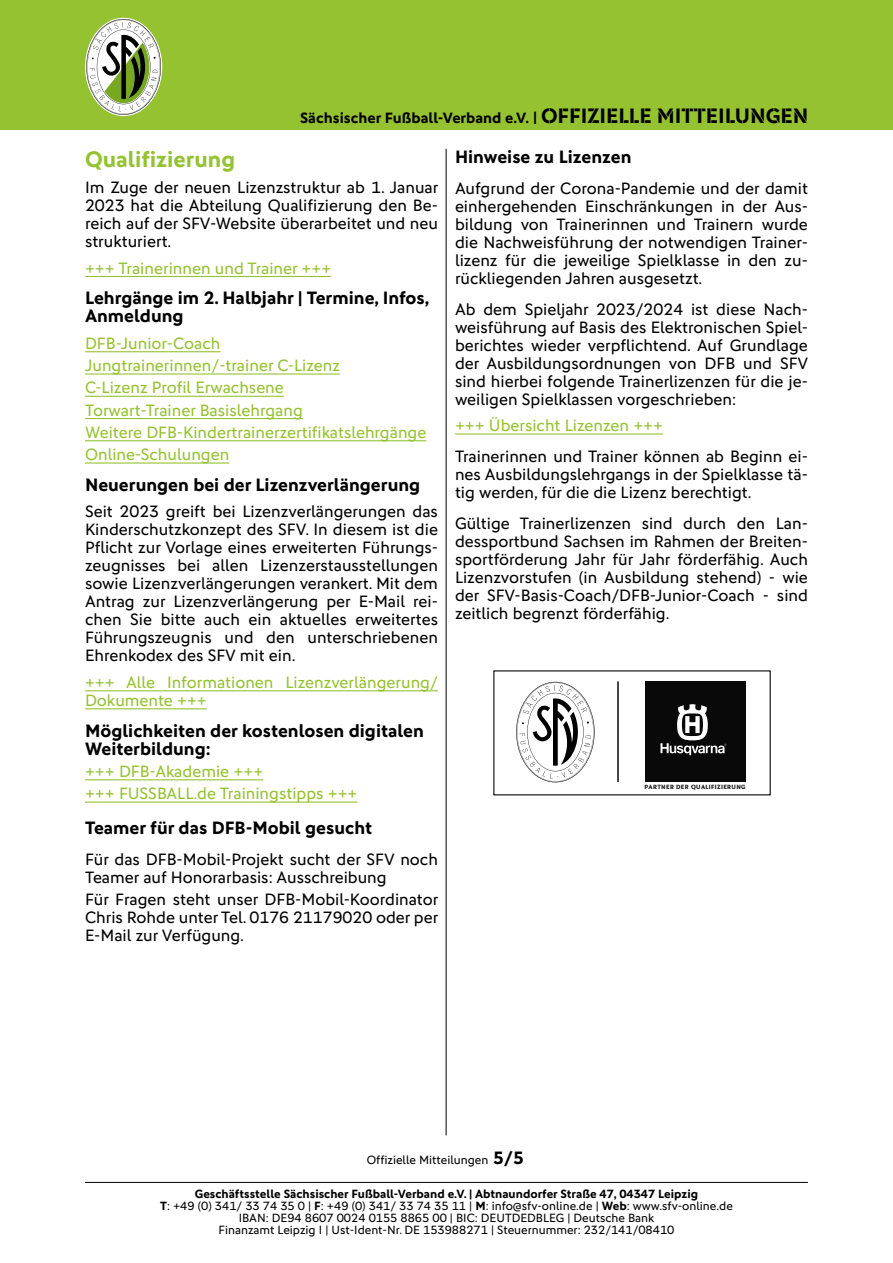
<style>
.page{position:relative;width:893px;height:1263px;background:#fff}
.page>*{position:absolute;margin:0;border:0;box-sizing:border-box;transform-origin:0 0}
.t1{font:700 22.5px "DFB Sans";color:#95c230}
.t2{font:700 18px/18px "DFB Sans";color:#000}
.t3{font:16.5px/18px "DFB Sans";color:#000;text-align:justify}
.t4{font:16.5px/22.2px "DFB Sans";color:#95c230}
.t5{font:700 15px "DFB Sans";color:#000}
.t6{font:12px/12px "DFB Sans";color:#000;text-align:center}
.t7{font:6.15px "DFB Stencil";letter-spacing:.055em;color:#000}
.s1{font-family:"DFB Stencil";font-weight:400}
.s2{font-family:"DFB Stencil";font-weight:400;font-size:21px}
.s3{font-weight:700;font-size:18px}
.s4{font-weight:700}
</style>
<div class="page">
<div style="left:0;top:0;width:893px;height:130px;background:#95c230"></div>
<svg style="left:86px;top:19px;width:75px;height:96px"></svg>
<hr style="left:85px;top:1182px;width:723px;height:1px;background:#000">
<hr style="left:85px;top:276px;width:246px;height:1px;background:#95c230">
<hr style="left:85px;top:351px;width:136px;height:1px;background:#95c230">
<hr style="left:85px;top:373px;width:255px;height:2px;background:#95c230">
<hr style="left:85px;top:396px;width:199px;height:1px;background:#95c230">
<hr style="left:85px;top:418px;width:218px;height:1px;background:#95c230">
<hr style="left:85px;top:440px;width:341px;height:1px;background:#95c230">
<hr style="left:85px;top:462px;width:144px;height:2px;background:#95c230">
<hr style="left:85px;top:690px;width:353px;height:1px;background:#95c230">
<hr style="left:85px;top:708px;width:122px;height:1px;background:#95c230">
<hr style="left:85px;top:779px;width:178px;height:1px;background:#95c230">
<hr style="left:85px;top:801px;width:272px;height:2px;background:#95c230">
<hr style="left:455px;top:433px;width:208px;height:1px;background:#95c230">
<hr style="left:446px;top:149px;width:1px;height:986px;background:#000">
<svg style="left:516px;top:682px;width:79px;height:100px"></svg>
<hr style="left:617px;top:681px;width:2px;height:101px;background:#000">
<div style="left:645px;top:681px;width:100px;height:101px;background:#090909"></div>
<svg style="left:660px;top:704px;width:66px;height:51px"></svg>
<p class="t5" style="left:300px;top:109px;width:510px">Sächsischer Fußball-Verband e.V. <span class="s1">|</span> <span class="s2">OFFIZIELLE MITTEILUNGEN</span></p>
<h1 class="t1" style="left:85px;top:145px;width:152px">Qualifizierung</h1>
<p class="t3" style="left:85px;top:178px;width:355px">Im Zuge der neuen Lizenzstruktur ab 1. Januar 2023 hat die Abteilung Qualifizierung den Be&shy;reich auf der SFV-Website überarbeitet und neu strukturiert.</p>
<p class="t4" style="left:85px;top:257px;width:248px">+++ Trainerinnen und Trainer +++</p>
<p class="t2" style="left:85px;top:289px;width:346px">Lehrgänge im 2. Halbjahr | Termine, Infos,<br>Anmeldung</p>
<p class="t4" style="left:85px;top:332px;width:343px">DFB-Junior-Coach<br>Jungtrainerinnen/-trainer C-Lizenz<br>C-Lizenz Profil Erwachsene<br>Torwart-Trainer Basislehrgang<br>Weitere DFB-Kindertrainerzertifikatslehrgänge<br>Online-Schulungen</p>
<p class="t2" style="left:85px;top:475px;width:337px">Neuerungen bei der Lizenzverlängerung</p>
<p class="t3" style="left:85px;top:502px;width:354px">Seit 2023 greift bei Lizenzverlängerungen das Kinderschutzkonzept des SFV. In diesem ist die Pflicht zur Vorlage eines erweiterten Führungs&shy;zeugnisses bei allen Lizenzerstausstellungen sowie Lizenzverlängerungen verankert. Mit dem Antrag zur Lizenzverlängerung per E-Mail rei&shy;chen Sie bitte auch ein aktuelles erweitertes Führungszeugnis und den unterschriebenen Ehrenkodex des SFV mit ein.</p>
<p class="t4" style="left:85px;top:673px;width:354px;line-height:18px">+++ Alle Informationen Lizenzverlängerung/<br>Dokumente +++</p>
<p class="t2" style="left:85px;top:721px;width:340px">Möglichkeiten der kostenlosen digitalen<br>Weiterbildung:</p>
<p class="t4" style="left:85px;top:760px;width:274px">+++ DFB-Akademie +++<br>+++ FUSSBALL.de Trainingstipps +++</p>
<p class="t2" style="left:85px;top:819px;width:289px">Teamer für das DFB-Mobil gesucht</p>
<p class="t3" style="left:85px;top:850px;width:354px">Für das DFB-Mobil-Projekt sucht der SFV noch<br>Teamer auf Honorarbasis: Ausschreibung</p>
<p class="t3" style="left:85px;top:890px;width:355px">Für Fragen steht unser DFB-Mobil-Koordinator Chris Rohde unter Tel. 0176 21179020 oder per E-Mail zur Verfügung.</p>
<p class="t2" style="left:455px;top:147px;width:178px">Hinweise zu Lizenzen</p>
<p class="t3" style="left:455px;top:179px;width:354px">Aufgrund der Corona-Pandemie und der damit einhergehenden Einschränkungen in der Aus&shy;bildung von Trainerinnen und Trainern wurde die Nachweisführung der notwendigen Trainer&shy;lizenz für die jeweilige Spielklasse in den zu&shy;rückliegenden Jahren ausgesetzt.</p>
<p class="t3" style="left:455px;top:300px;width:355px">Ab dem Spieljahr 2023/2024 ist diese Nach&shy;weisführung auf Basis des Elektronischen Spiel&shy;berichtes wieder verpflichtend. Auf Grundlage der Ausbildungsordnungen von DFB und SFV sind hierbei folgende Trainerlizenzen für die je&shy;weiligen Spielklassen vorgeschrieben:</p>
<p class="t4" style="left:455px;top:414px;width:210px">+++ Übersicht Lizenzen +++</p>
<p class="t3" style="left:455px;top:447px;width:354px">Trainerinnen und Trainer können ab Beginn ei&shy;nes Ausbildungslehrgangs in der Spielklasse tä&shy;tig werden, für die die Lizenz berechtigt.</p>
<p class="t3" style="left:455px;top:514px;width:354px">Gültige Trainerlizenzen sind durch den Lan&shy;dessportbund Sachsen im Rahmen der Breiten&shy;sportförderung Jahr für Jahr förderfähig. Auch Lizenzvorstufen (in Ausbildung stehend) - wie der SFV-Basis-Coach/DFB-Junior-Coach - sind zeitlich begrenzt förderfähig.</p>
<p class="t7" style="left:644px;top:784px;width:103px">PARTNER DER QUALIFIZIERUNG</p>
<p class="t6" style="left:367px;top:1154px;width:159px">Offizielle Mitteilungen <span class="s3">5/5</span></p>
<p class="t6" style="left:160px;top:1188px;width:574px"><span class="s4">Geschäftsstelle Sächsischer Fußball-Verband e.V. | Abtnaundorfer Straße 47, 04347 Leipzig<br>T</span>: +49 (0) 341/ 33 74 35 0 | <span class="s4">F</span>: +49 (0) 341/ 33 74 35 11 | <span class="s4">M</span>: info@sfv-online.de | <span class="s4">Web</span>: www.sfv-online.de IBAN: DE94 8607 0024 0155 8865 00 | BIC: DEUTDEDBLEG | Deutsche Bank<br>Finanzamt Leipzig I | Ust-Ident-Nr. DE 153988271 | Steuernummer: 232/141/08410</p>
</div>
